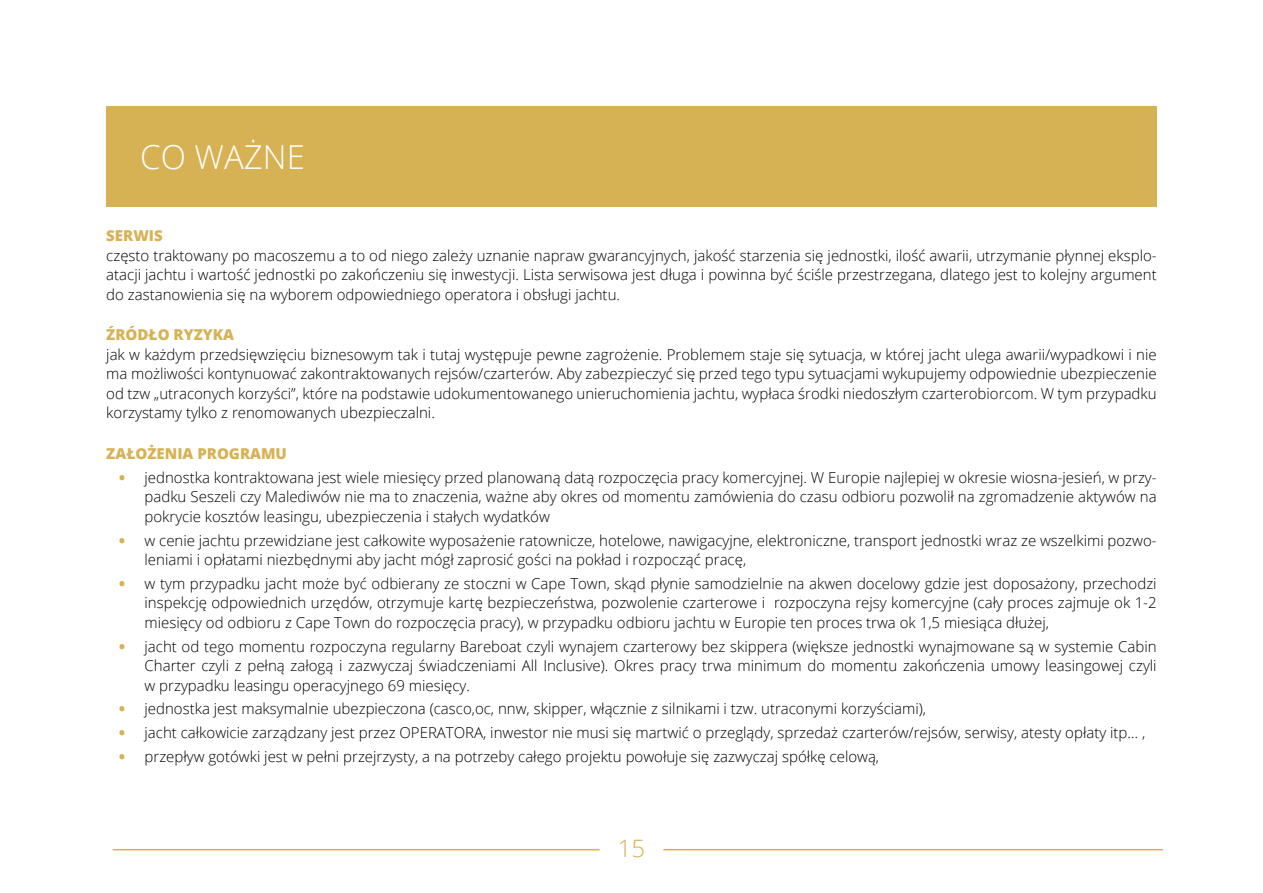
<style>
.page{position:relative;width:1263px;height:893px;background:#fff}
.page>*{position:absolute;margin:0;border:0;box-sizing:border-box;transform-origin:0 0}
.t1{font:300 33px "Open Sans";color:#fff}
.t2{font:300 24px "Open Sans";color:#d7b254}
.t3{font:300 15px/19.5px "Open Sans";color:#000;text-align:justify}
.t4{font:800 15px "Open Sans";color:#d7b254}
.s1{font-weight:800;color:#d7b254}
</style>
<div class="page">
<hr style="left:113px;top:849px;width:487px;height:1px;background:#d7b254">
<hr style="left:663px;top:849px;width:500px;height:1px;background:#d7b254">
<div style="left:106px;top:106px;width:1051px;height:101px;background:#d7b254"></div>
<h1 class="t1" style="left:140px;top:134px;width:166px">CO WAŻNE</h1>
<p class="t4" style="left:106px;top:224px;width:58px">SERWIS</p>
<p class="t3" style="left:106px;top:245px;width:1052px">często traktowany po macoszemu a to od niego zależy uznanie napraw gwarancyjnych, jakość starzenia się jednostki, ilość awarii, utrzymanie płynnej eksplo&shy;atacji jachtu i wartość jednostki po zakończeniu się inwestycji. Lista serwisowa jest długa i powinna być ściśle przestrzegana, dlatego jest to kolejny argument do zastanowienia się na wyborem odpowiedniego operatora i obsługi jachtu.</p>
<p class="t4" style="left:106px;top:323px;width:129px">ŹRÓDŁO RYZYKA</p>
<p class="t3" style="left:106px;top:344px;width:1052px">jak w każdym przedsięwzięciu biznesowym tak i tutaj występuje pewne zagrożenie. Problemem staje się sytuacja, w której jacht ulega awarii/wypadkowi i nie ma możliwości kontynuować zakontraktowanych rejsów/czarterów. Aby zabezpieczyć się przed tego typu sytuacjami wykupujemy odpowiednie ubezpieczenie od tzw „utraconych korzyści”, które na podstawie udokumentowanego unieruchomienia jachtu, wypłaca środki niedoszłym czarterobiorcom. W tym przypadku korzystamy tylko z renomowanych ubezpieczalni.</p>
<p class="t4" style="left:106px;top:442px;width:182px">ZAŁOŻENIA PROGRAMU</p>
<p class="t3" style="left:145px;top:467px;width:1013px;text-indent:-26px"><span class="s1">•</span> jednostka kontraktowana jest wiele miesięcy przed planowaną datą rozpoczęcia pracy komercyjnej. W Europie najlepiej w okresie wiosna-jesień, w przy&shy;padku Seszeli czy Malediwów nie ma to znaczenia, ważne aby okres od momentu zamówienia do czasu odbioru pozwolił na zgromadzenie aktywów na pokrycie kosztów leasingu, ubezpieczenia i stałych wydatków</p>
<p class="t3" style="left:145px;top:530px;width:1013px;text-indent:-26px"><span class="s1">•</span> w cenie jachtu przewidziane jest całkowite wyposażenie ratownicze, hotelowe, nawigacyjne, elektroniczne, transport jednostki wraz ze wszelkimi pozwo&shy;leniami i opłatami niezbędnymi aby jacht mógł zaprosić gości na pokład i rozpocząć pracę,</p>
<p class="t3" style="left:145px;top:573px;width:1013px;text-indent:-26px"><span class="s1">•</span> w tym przypadku jacht może być odbierany ze stoczni w Cape Town, skąd płynie samodzielnie na akwen docelowy gdzie jest doposażony, przechodzi inspekcję odpowiednich urzędów, otrzymuje kartę bezpieczeństwa, pozwolenie czarterowe i rozpoczyna rejsy komercyjne (cały proces zajmuje ok 1-2 miesięcy od odbioru z Cape Town do rozpoczęcia pracy), w przypadku odbioru jachtu w Europie ten proces trwa ok 1,5 miesiąca dłużej,</p>
<p class="t3" style="left:145px;top:636px;width:1013px;text-indent:-26px"><span class="s1">•</span> jacht od tego momentu rozpoczyna regularny Bareboat czyli wynajem czarterowy bez skippera (większe jednostki wynajmowane są w systemie Cabin Charter czyli z pełną załogą i zazwyczaj świadczeniami All Inclusive). Okres pracy trwa minimum do momentu zakończenia umowy leasingowej czyli w przypadku leasingu operacyjnego 69 miesięcy.</p>
<p class="t3" style="left:119px;top:699px;width:808px"><span class="s1">•</span> jednostka jest maksymalnie ubezpieczona (casco,oc, nnw, skipper, włącznie z silnikami i tzw. utraconymi korzyściami),</p>
<p class="t3" style="left:119px;top:722px;width:1028px"><span class="s1">•</span> jacht całkowicie zarządzany jest przez OPERATORA, inwestor nie musi się martwić o przeglądy, sprzedaż czarterów/rejsów, serwisy, atesty opłaty itp… ,</p>
<p class="t3" style="left:119px;top:746px;width:762px"><span class="s1">•</span> przepływ gotówki jest w pełni przejrzysty, a na potrzeby całego projektu powołuje się zazwyczaj spółkę celową,</p>
<h2 class="t2" style="left:618px;top:832px;width:29px">15</h2>
</div>
